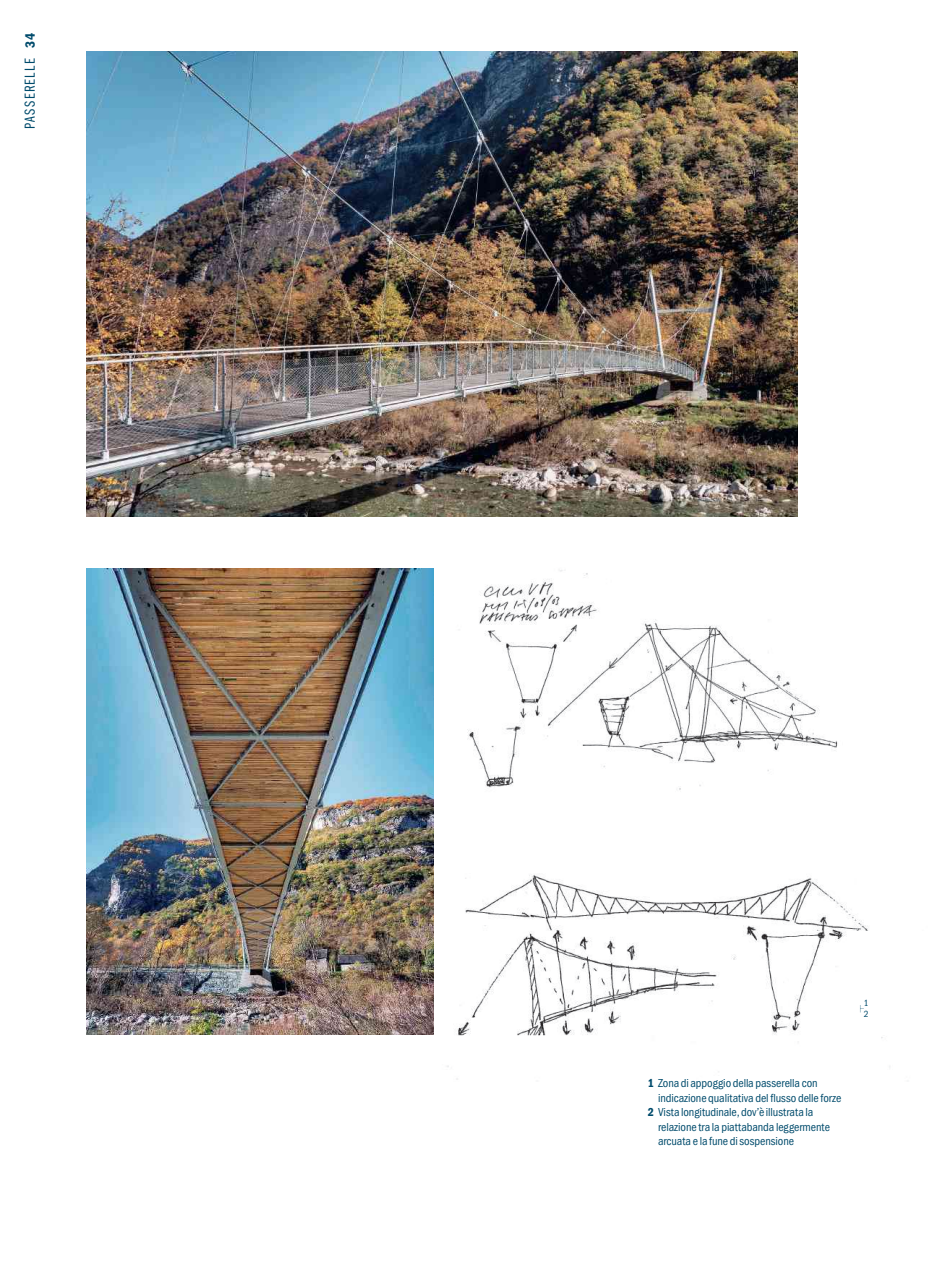
<style>
.page{position:relative;width:936px;height:1276px;background:#fff}
.page>*{position:absolute;margin:0;border:0;box-sizing:border-box;transform-origin:0 0}
.t1{font:15px "ITC Franklin Gothic Std Bk Cp";letter-spacing:.09em;color:#004b6c}
.t2{font:13.95px "ITC Franklin Gothic Std Dm Cd";color:#004b6c}
.t3{font:condensed 12px "ITC Franklin Gothic Std";letter-spacing:-.005em;color:#004b6c}
.t4{font:condensed 9.3px/10.8px "ITC Franklin Gothic Std";color:#004b6c}
.s1{font-family:"ITC Franklin Gothic Std Dm Cd";font-stretch:normal}
</style>
<div class="page">
<img style="left:87px;top:569px;width:346px;height:465px">
<img style="left:447px;top:875px;width:443px;height:205px">
<img style="left:467px;top:570px;width:371px;height:220px">
<img style="left:87px;top:51px;width:710px;height:466px">
<svg style="left:859px;top:1005px;width:4px;height:7px"></svg>
<p class="t2" style="left:25px;top:48px;width:16px;rotate:-90deg">34</p>
<p class="t1" style="left:24px;top:129px;width:72px;rotate:-90deg">PASSERELLE</p>
<p class="t4" style="left:863px;top:998px;width:6px">1<br>2</p>
<p class="t3" style="left:647px;top:1079px;width:171px"><span class="s1">1</span> Zona di appoggio della passerella con</p>
<p class="t3" style="left:658px;top:1093px;width:185px">indicazione qualitativa del flusso delle forze</p>
<p class="t3" style="left:647px;top:1108px;width:167px"><span class="s1">2</span> Vista longitudinale, dov’è illustrata la</p>
<p class="t3" style="left:658px;top:1122px;width:173px">relazione tra la piattabanda leggermente</p>
<p class="t3" style="left:658px;top:1136px;width:137px">arcuata e la fune di sospensione</p>
</div>
